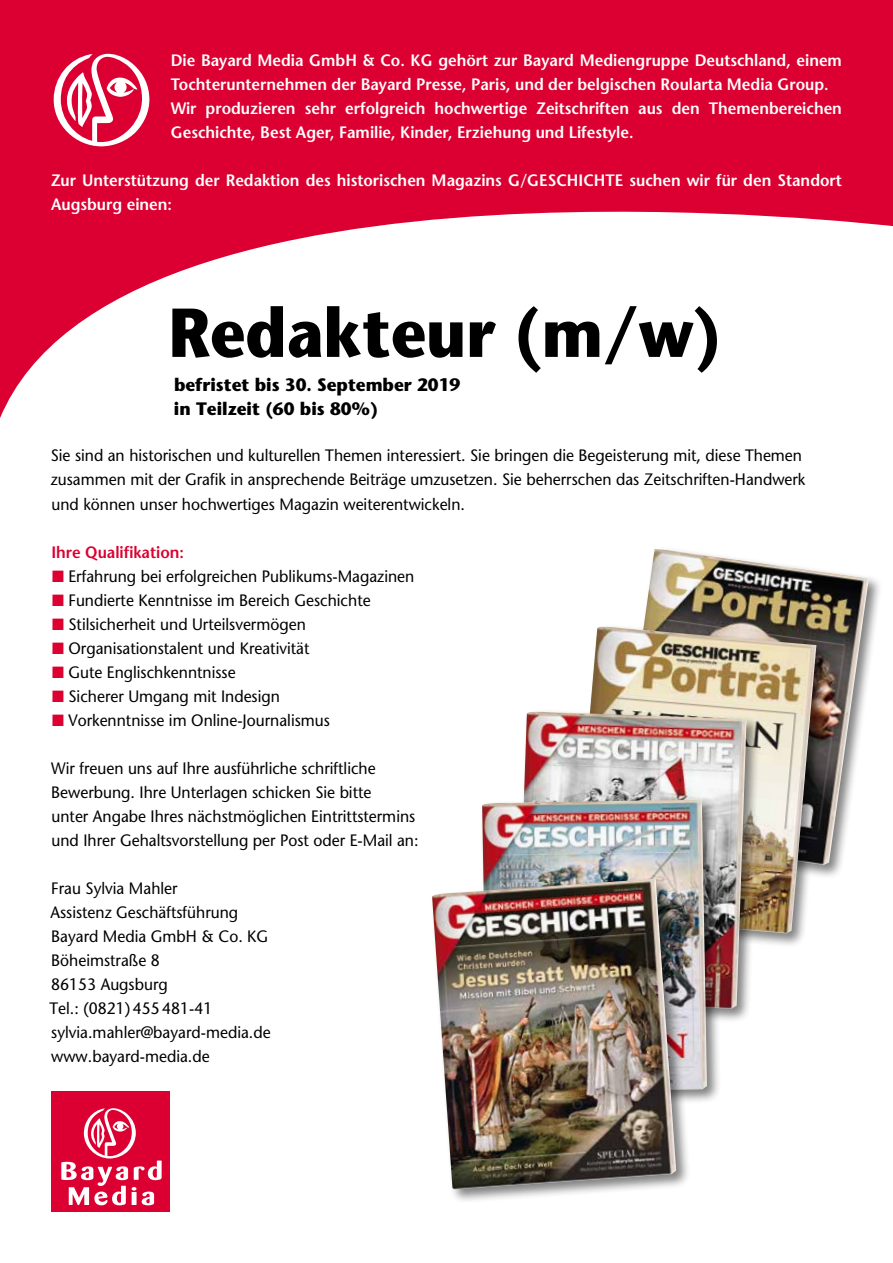
<style>
.page{position:relative;width:893px;height:1263px;background:#fff}
.page>*{position:absolute;margin:0;border:0;box-sizing:border-box;transform-origin:0 0}
.t1{font:700 69px "Stone Sans Std";color:#000;scale:.9 1}
.t2{font:700 18px/24px "Stone Sans Std";color:#000;scale:.95 1}
.t3{font:500 16.5px/24px "Stone Sans Std";color:#000;scale:.95 1}
.t4{font:600 16.5px/24px "Stone Sans Std";color:#fff;scale:.95 1}
.t5{font:600 16.5px "Stone Sans Std";color:#db0031;scale:.95 1}
.s1{color:#db0031}
</style>
<div class="page">
<svg style="left:0;top:0;width:893px;height:418px;fill:#db0031"></svg>
<div style="left:51px;top:1091px;width:119px;height:120px;background:#db0031"></div>
<svg style="left:61px;top:1108px;width:101px;height:97px"></svg>
<div style="left:42px;top:47px;width:116px;height:108px;background:#db0031"></div>
<svg style="left:54px;top:53px;width:95px;height:93px"></svg>
<div style="left:612px;top:546px;width:271px;height:333px;background:#000;opacity:.5"></div>
<img style="left:614px;top:549px;width:255px;height:316px">
<div style="left:570px;top:624px;width:261px;height:324px;background:#000;opacity:.5"></div>
<img style="left:572px;top:627px;width:244px;height:306px">
<div style="left:514px;top:709px;width:247px;height:314px;background:#000;opacity:.5"></div>
<img style="left:517px;top:712px;width:230px;height:296px">
<div style="left:479px;top:796px;width:243px;height:312px;background:#000;opacity:.5"></div>
<img style="left:481px;top:799px;width:226px;height:294px">
<div style="left:429px;top:876px;width:262px;height:328px;background:#000;opacity:.5"></div>
<img style="left:431px;top:879px;width:245px;height:311px">
<p class="t4" style="left:171px;top:48px;width:708px">Die Bayard Media GmbH &amp; Co. KG gehört zur Bayard Mediengruppe Deutschland, einem Tochterunternehmen der Bayard Presse, Paris, und der belgischen Roularta Media Group.<br>Wir produzieren sehr erfolgreich hochwertige Zeitschriften aus den Themenbereichen Geschichte, Best Ager, Familie, Kinder, Erziehung und Lifestyle.</p>
<p class="t4" style="left:51px;top:168px;width:834px">Zur Unterstützung der Redaktion des historischen Magazins G/GESCHICHTE suchen wir für den Standort<br>Augsburg einen:</p>
<h1 class="t1" style="left:169px;top:292px;width:615px">Redakteur (m/w)</h1>
<p class="t2" style="left:174px;top:373px;width:303px">befristet bis 30. September 2019 in Teilzeit (60 bis 80%)</p>
<p class="t3" style="left:51px;top:444px;width:796px">Sie sind an historischen und kulturellen Themen interessiert. Sie bringen die Begeisterung mit, diese Themen zusammen mit der Grafik in ansprechende Beiträge umzusetzen. Sie beherrschen das Zeitschriften-Handwerk und können unser hochwertiges Magazin weiterentwickeln.</p>
<p class="t5" style="left:51px;top:542px;width:141px">Ihre Qualifikation:</p>
<p class="t3" style="left:52px;top:564px;width:383px"><span class="s1">■</span> Erfahrung bei erfolgreichen Publikums-Magazinen</p>
<p class="t3" style="left:52px;top:588px;width:337px"><span class="s1">■</span> Fundierte Kenntnisse im Bereich Geschichte</p>
<p class="t3" style="left:52px;top:612px;width:269px"><span class="s1">■</span> Stilsicherheit und Urteilsvermögen</p>
<p class="t3" style="left:52px;top:636px;width:272px"><span class="s1">■</span> Organisationstalent und Kreativität</p>
<p class="t3" style="left:52px;top:660px;width:195px"><span class="s1">■</span> Gute Englischkenntnisse</p>
<p class="t3" style="left:52px;top:684px;width:241px"><span class="s1">■</span> Sicherer Umgang mit Indesign</p>
<p class="t3" style="left:52px;top:708px;width:294px"><span class="s1">■</span> Vorkenntnisse im Online-Journalismus</p>
<p class="t3" style="left:51px;top:756px;width:388px">Wir freuen uns auf Ihre ausführliche schriftliche Bewerbung. Ihre Unterlagen schicken Sie bitte<br>unter Angabe Ihres nächstmöglichen Eintrittstermins und Ihrer Gehaltsvorstellung per Post oder E-Mail an:</p>
<p class="t3" style="left:50px;top:876px;width:234px">Frau Sylvia Mahler<br>Assistenz Geschäftsführung<br>Bayard Media GmbH &amp; Co. KG<br>Böheimstraße 8<br>86153 Augsburg<br>Tel.: (0821) 455 481-41 sylvia.mahler@bayard-media.de www.bayard-media.de</p>
</div>
